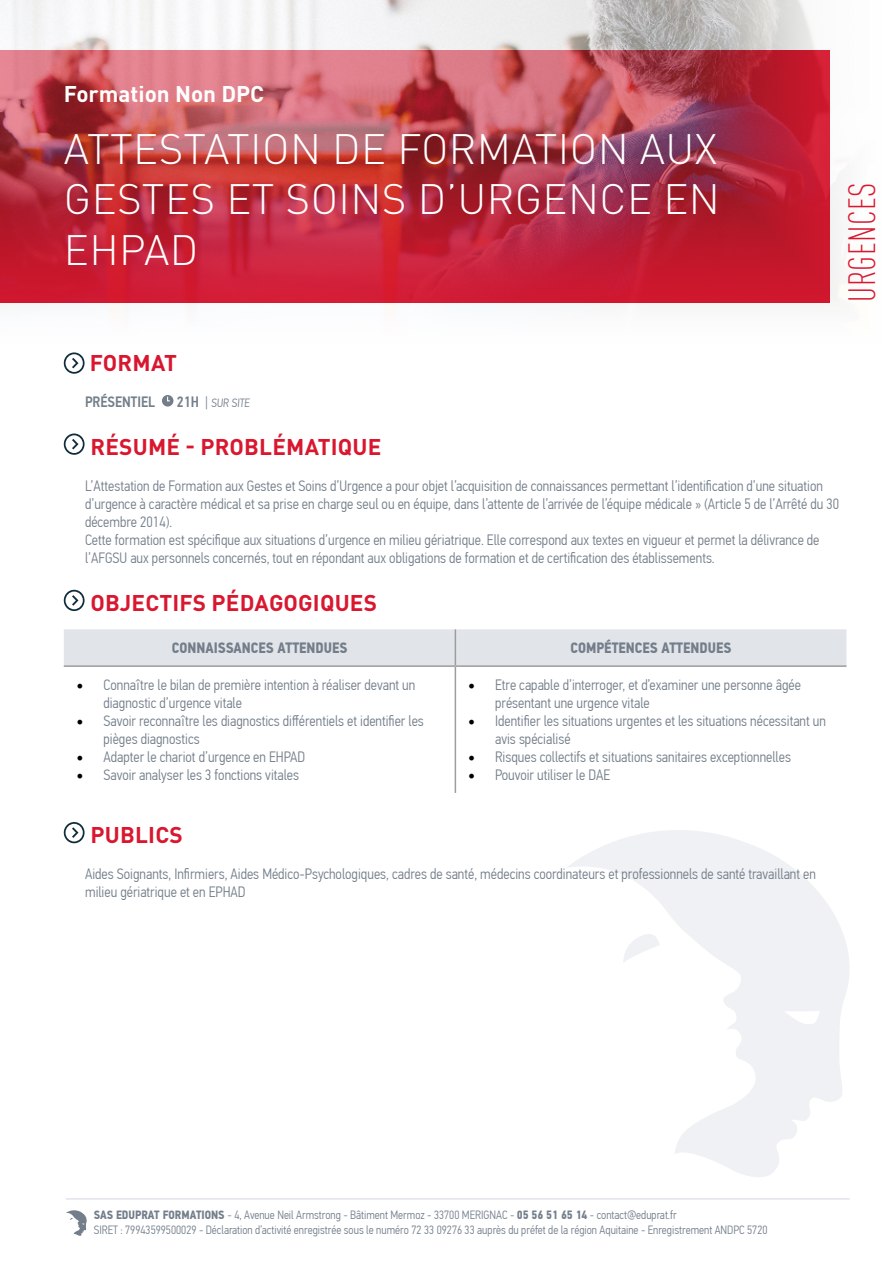
<style>
.page{position:relative;width:893px;height:1263px;background:#fff}
.page>*{position:absolute;margin:0;border:0;box-sizing:border-box;transform-origin:0 0}
.t1{font:300 42px/50.4px "DINOT";letter-spacing:.01em;color:#fff;text-align:justify}
.t2{font:300 condensed 37.5px "DINOT";letter-spacing:.01em;color:#d9172f}
.t3{font:700 22.5px "DINOT";letter-spacing:.01em;color:#d9172f}
.t4{font:700 22.5px "DINOT";color:#fff}
.t5{font:700 22.5px "DINOT";letter-spacing:.01em;color:#d9162f}
.t6{font:300 15px/18px "PF Din Text Cond Pro";color:#737e8a}
.t7{font:700 15px "PF Din Text Cond Pro";color:#737e8a}
.t8{font:500 15px "PF Din Text Cond Pro";color:#737e8a}
.t9{font:300 12px/14.4px "PF Din Text Cond Pro";color:#737e8b}
.t10{font:300 12px "PF Din Text Cond Pro";color:#737e8a}
.s1{font-weight:500;font-size:15px}
.s2{font-size:15px}
.s3{font-family:"Minion Pro";font-weight:400;font-size:18px;color:#000}
.s4{font-weight:700}
</style>
<div class="page">
<hr style="left:66px;top:1198px;width:784px;height:1px;background:#e1e4e9">
<svg style="left:66px;top:1210px;width:21px;height:26px"></svg>
<svg style="left:568px;top:830px;width:281px;height:347px"></svg>
<img style="left:0;top:0;width:841px;height:365px">
<svg style="left:64px;top:352px;width:21px;height:22px"></svg>
<div style="left:162px;top:395px;width:11px;height:11px;background:#737e8a;border-radius:50%"></div>
<svg style="left:167px;top:396px;width:3px;height:6px"></svg>
<svg style="left:64px;top:433px;width:21px;height:22px"></svg>
<svg style="left:64px;top:590px;width:21px;height:21px"></svg>
<svg style="left:64px;top:822px;width:21px;height:21px"></svg>
<div style="left:64px;top:629px;width:782px;height:36px;background:#e1e4e9"></div>
<hr style="left:455px;top:629px;width:1px;height:36px;background:#9d9d9c">
<hr style="left:64px;top:665px;width:391px;height:2px;background:#9d9d9c">
<hr style="left:455px;top:665px;width:391px;height:2px;background:#9d9d9c">
<hr style="left:455px;top:667px;width:1px;height:126px;background:#9d9d9c">
<h3 class="t4" style="left:64px;top:79px;width:202px">Formation Non DPC</h3>
<h1 class="t1" style="left:64px;top:123px;width:657px">ATTESTATION DE FORMATION AUX GESTES ET SOINS D’URGENCE EN EHPAD</h1>
<h2 class="t2" style="left:840px;top:302px;width:121px;rotate:-90deg">URGENCES</h2>
<h3 class="t5" style="left:90px;top:348px;width:89px">FORMAT</h3>
<p class="t8" style="left:85px;top:392px;width:72px">PRÉSENTIEL</p>
<p class="t10" style="left:177px;top:396px;width:75px"><span class="s1">21H</span> <span class="s2">|</span> SUR SITE</p>
<h3 class="t3" style="left:91px;top:432px;width:292px">RÉSUMÉ - PROBLÉMATIQUE</h3>
<p class="t6" style="left:85px;top:477px;width:756px">L’Attestation de Formation aux Gestes et Soins d’Urgence a pour objet l’acquisition de connaissances permettant l’identification d’une situation d’urgence à caractère médical et sa prise en charge seul ou en équipe, dans l’attente de l’arrivée de l’équipe médicale » (Article 5 de l’Arrêté du 30 décembre 2014).<br>Cette formation est spécifique aux situations d’urgence en milieu gériatrique. Elle correspond aux textes en vigueur et permet la délivrance de l’AFGSU aux personnels concernés, tout en répondant aux obligations de formation et de certification des établissements.</p>
<h3 class="t3" style="left:91px;top:588px;width:288px">OBJECTIFS PÉDAGOGIQUES</h3>
<p class="t7" style="left:172px;top:639px;width:177px">CONNAISSANCES ATTENDUES</p>
<p class="t7" style="left:571px;top:639px;width:162px">COMPÉTENCES ATTENDUES</p>
<p class="t6" style="left:104px;top:676px;width:313px;text-indent:-27px"><span class="s3">•</span> Connaître le bilan de première intention à réaliser devant un diagnostic d’urgence vitale</p>
<p class="t6" style="left:104px;top:712px;width:322px;text-indent:-27px"><span class="s3">•</span> Savoir reconnaître les diagnostics différentiels et identifier les pièges diagnostics</p>
<p class="t6" style="left:77px;top:748px;width:230px"><span class="s3">•</span> Adapter le chariot d’urgence en EHPAD</p>
<p class="t6" style="left:77px;top:766px;width:224px"><span class="s3">•</span> Savoir analyser les 3 fonctions vitales</p>
<p class="t6" style="left:495px;top:676px;width:307px;text-indent:-27px"><span class="s3">•</span> Etre capable d’interroger, et d’examiner une personne âgée présentant une urgence vitale</p>
<p class="t6" style="left:495px;top:712px;width:332px;text-indent:-27px"><span class="s3">•</span> Identifier les situations urgentes et les situations nécessitant un avis spécialisé</p>
<p class="t6" style="left:468px;top:748px;width:324px"><span class="s3">•</span> Risques collectifs et situations sanitaires exceptionnelles</p>
<p class="t6" style="left:468px;top:766px;width:144px"><span class="s3">•</span> Pouvoir utiliser le DAE</p>
<h3 class="t3" style="left:91px;top:820px;width:94px">PUBLICS</h3>
<p class="t6" style="left:85px;top:865px;width:732px">Aides Soignants, Infirmiers, Aides Médico-Psychologiques, cadres de santé, médecins coordinateurs et professionnels de santé travaillant en milieu gériatrique et en EPHAD</p>
<p class="t9" style="left:94px;top:1208px;width:675px"><span class="s4">SAS EDUPRAT FORMATIONS</span> - 4, Avenue Neil Armstrong - Bâtiment Mermoz - 33700 MERIGNAC - <span class="s4">05 56 51 65 14</span> - contact@eduprat.fr<br>SIRET : 79943599500029 - Déclaration d’activité enregistrée sous le numéro 72 33 09276 33 auprès du préfet de la région Aquitaine - Enregistrement ANDPC 5720</p>
</div>
